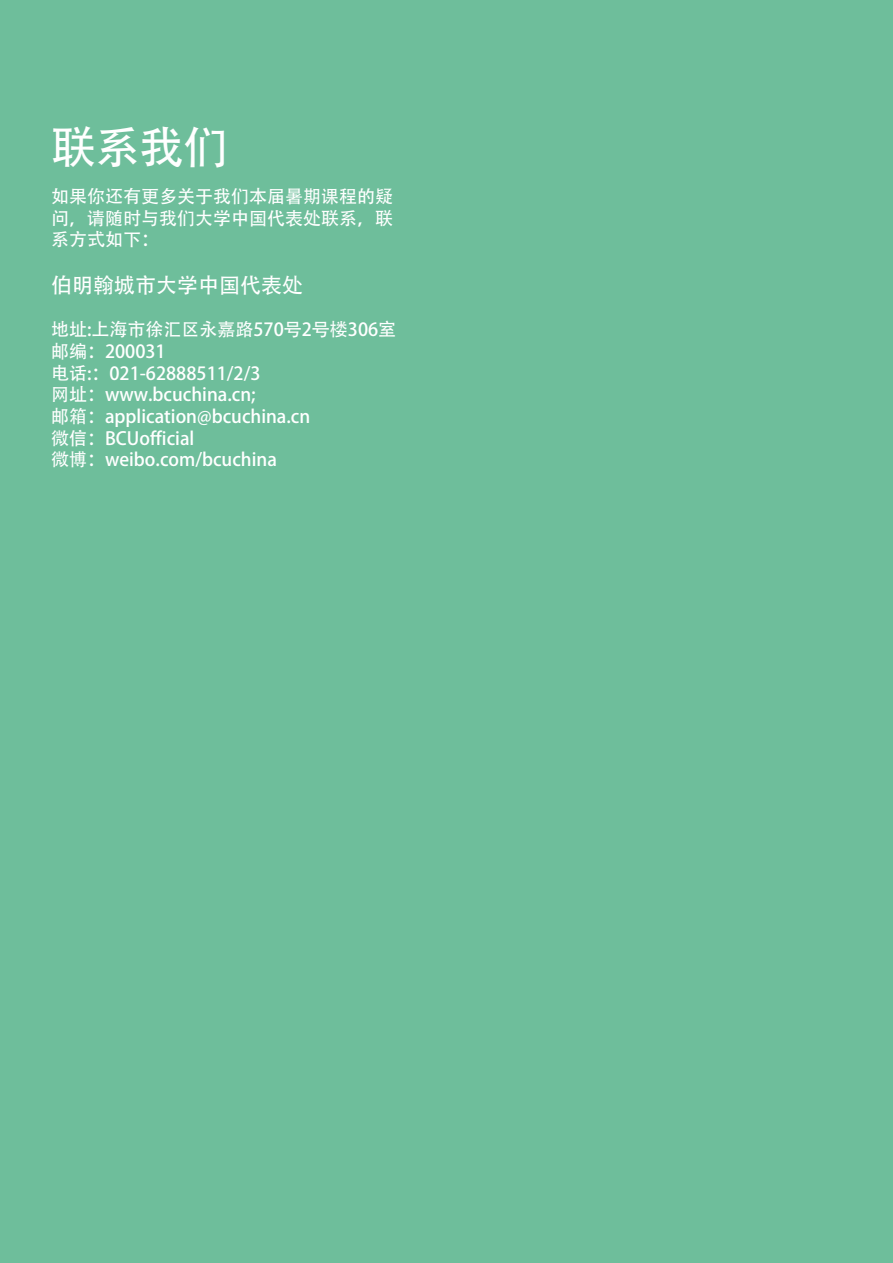
<style>
.page{position:relative;width:893px;height:1263px;background:#6ebe9b}
.page>*{position:absolute;margin:0;border:0;box-sizing:border-box;transform-origin:0 0}
.t1{font:45px "Adobe Heiti Std";color:#fff}
.t2{font:21px "Adobe Heiti Std";color:#fff}
.t3{font:18px/21.6px "Adobe Heiti Std";color:#fff;text-align:justify}
</style>
<div class="page">
<h1 class="t1" style="left:51px;top:120px;width:179px">联系我们</h1>
<p class="t3" style="left:51px;top:186px;width:343px">如果你还有更多关于我们本届暑期课程的疑问，请随时与我们大学中国代表处联系，联系方式如下：</p>
<p class="t2" style="left:51px;top:273px;width:253px">伯明翰城市大学中国代表处</p>
<p class="t3" style="left:51px;top:319px;width:347px;text-align:left">地址:上海市徐汇区永嘉路570号2号楼306室邮编：200031<br>电话:：021-62888511/2/3<br>网址：www.bcuchina.cn;<br>邮箱：application@bcuchina.cn<br>微信：BCUofficial<br>微博：weibo.com/bcuchina</p>
</div>
